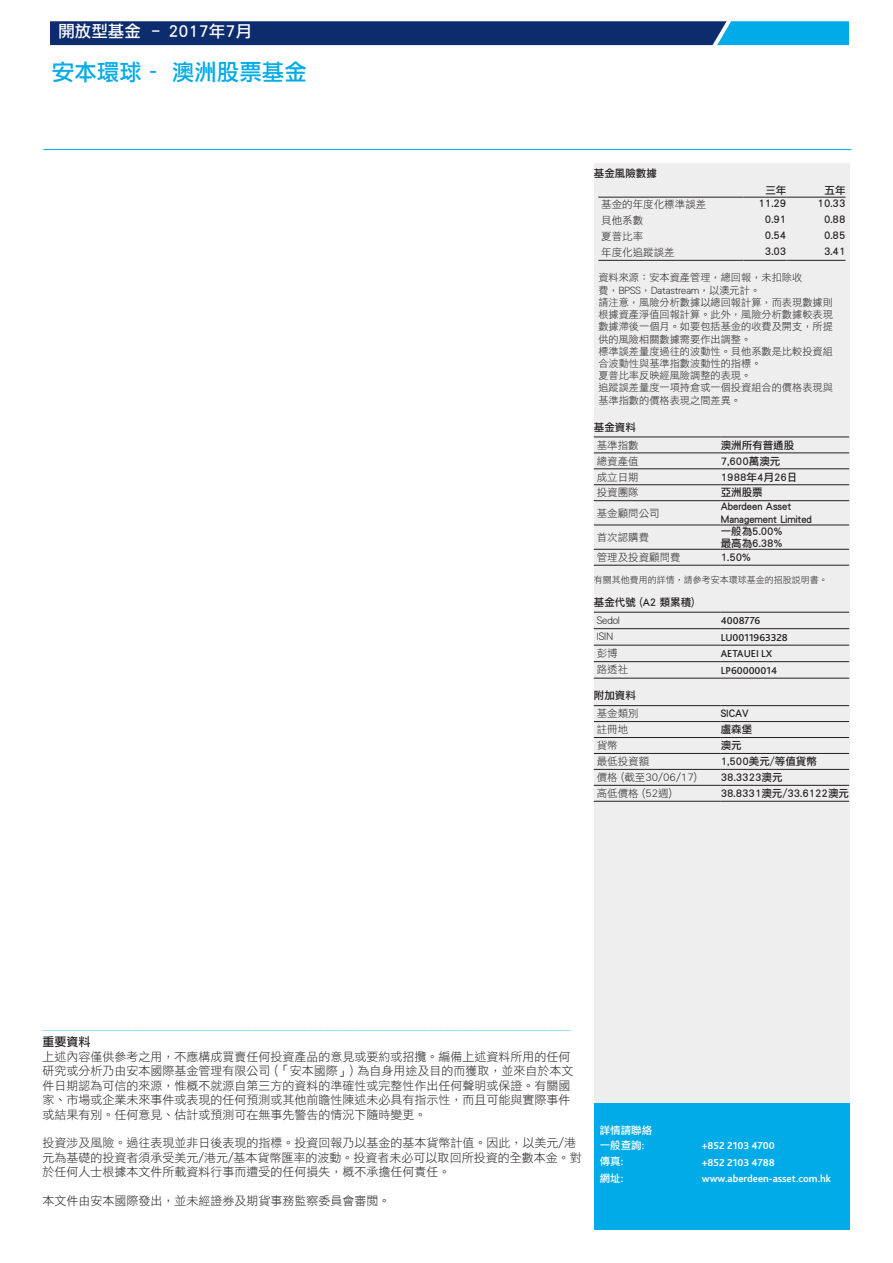
<style>
.page{position:relative;width:893px;height:1263px;background:#fff}
.page>*{position:absolute;margin:0;border:0;box-sizing:border-box;transform-origin:0 0}
.t1{font:22.5px "DF Li Hei HK W5";color:#00abe7}
.t2{font:16.5px "DF Li Hei HK W5";color:#fff}
.t3{font:12px/14.4px "DF Li Hei HK W3";color:#231f20}
.t4{font:12px "DF Li Hei HK W5";color:#231f20}
.t5{font:10.5px/12.6px "DF Li Hei HK W5";color:#231f20}
.t6{font:10.5px "DF Li Hei HK W3";color:#231f20}
.t7{font:700 10.5px "Bliss 2";color:#fff}
.t8{font:500 10.5px "Bliss 2";color:#231f20}
.t9{font:10.5px/15.3px "DF Li Hei HK W5";color:#fff}
.t10{font:10.2px/12.3px "DF Li Hei HK W3";color:#231f20}
.t11{font:9px "DF Li Hei HK W3";color:#231f20}
</style>
<div class="page">
<div style="left:594px;top:163px;width:256px;height:939px;background:#eeeeef"></div>
<div style="left:594px;top:1102px;width:256px;height:127px;background:#00abe7"></div>
<svg style="left:598px;top:196px;width:247px;height:64px"></svg>
<hr style="left:598px;top:197px;width:145px;height:1px;background:#231f20">
<hr style="left:743px;top:197px;width:43px;height:1px;background:#231f20">
<hr style="left:786px;top:197px;width:59px;height:1px;background:#231f20">
<hr style="left:598px;top:260px;width:145px;height:1px;background:#231f20">
<hr style="left:743px;top:260px;width:43px;height:1px;background:#231f20">
<hr style="left:786px;top:260px;width:59px;height:1px;background:#231f20">
<svg style="left:594px;top:437px;width:255px;height:128px"></svg>
<hr style="left:594px;top:436px;width:127px;height:1px;background:#231f20">
<hr style="left:721px;top:436px;width:128px;height:1px;background:#231f20">
<hr style="left:594px;top:452px;width:127px;height:1px;background:#231f20">
<hr style="left:721px;top:452px;width:128px;height:1px;background:#231f20">
<hr style="left:594px;top:468px;width:127px;height:1px;background:#231f20">
<hr style="left:721px;top:468px;width:128px;height:1px;background:#231f20">
<hr style="left:594px;top:484px;width:127px;height:1px;background:#231f20">
<hr style="left:721px;top:484px;width:128px;height:1px;background:#231f20">
<hr style="left:594px;top:500px;width:127px;height:1px;background:#231f20">
<hr style="left:721px;top:500px;width:128px;height:1px;background:#231f20">
<hr style="left:594px;top:524px;width:127px;height:1px;background:#231f20">
<hr style="left:721px;top:524px;width:128px;height:1px;background:#231f20">
<hr style="left:594px;top:549px;width:127px;height:1px;background:#231f20">
<hr style="left:594px;top:565px;width:127px;height:1px;background:#231f20">
<hr style="left:721px;top:549px;width:128px;height:1px;background:#231f20">
<hr style="left:721px;top:565px;width:128px;height:1px;background:#231f20">
<svg style="left:594px;top:629px;width:255px;height:49px"></svg>
<hr style="left:594px;top:612px;width:127px;height:1px;background:#231f20">
<hr style="left:721px;top:612px;width:128px;height:1px;background:#231f20">
<hr style="left:594px;top:628px;width:127px;height:1px;background:#231f20">
<hr style="left:721px;top:628px;width:128px;height:1px;background:#231f20">
<hr style="left:594px;top:645px;width:127px;height:1px;background:#231f20">
<hr style="left:721px;top:645px;width:128px;height:1px;background:#231f20">
<hr style="left:594px;top:661px;width:127px;height:1px;background:#231f20">
<hr style="left:594px;top:678px;width:127px;height:1px;background:#231f20">
<hr style="left:721px;top:661px;width:128px;height:1px;background:#231f20">
<hr style="left:721px;top:678px;width:128px;height:1px;background:#231f20">
<svg style="left:594px;top:706px;width:255px;height:95px"></svg>
<hr style="left:594px;top:705px;width:127px;height:1px;background:#231f20">
<hr style="left:721px;top:705px;width:128px;height:1px;background:#231f20">
<hr style="left:594px;top:721px;width:127px;height:1px;background:#231f20">
<hr style="left:721px;top:721px;width:128px;height:1px;background:#231f20">
<hr style="left:594px;top:737px;width:127px;height:1px;background:#231f20">
<hr style="left:721px;top:737px;width:128px;height:1px;background:#231f20">
<hr style="left:594px;top:753px;width:127px;height:1px;background:#231f20">
<hr style="left:721px;top:753px;width:128px;height:1px;background:#231f20">
<hr style="left:594px;top:769px;width:127px;height:1px;background:#231f20">
<hr style="left:721px;top:769px;width:128px;height:1px;background:#231f20">
<hr style="left:594px;top:785px;width:127px;height:1px;background:#231f20">
<hr style="left:594px;top:801px;width:127px;height:1px;background:#231f20">
<hr style="left:721px;top:785px;width:128px;height:1px;background:#231f20">
<hr style="left:721px;top:801px;width:128px;height:1px;background:#231f20">
<hr style="left:43px;top:149px;width:808px;height:1px;background:#00abe7">
<svg style="left:50px;top:21px;width:799px;height:24px;background:#0f4383"></svg>
<h2 class="t2" style="left:58px;top:23px;width:195px">開放型基金 ﹣2017年7月</h2>
<h1 class="t1" style="left:52px;top:59px;width:256px">安本環球 - 澳洲股票基金</h1>
<p class="t5" style="left:594px;top:167px;width:64px">基金風險數據</p>
<p class="t5" style="left:765px;top:183px;width:23px">三年</p>
<p class="t5" style="left:824px;top:183px;width:22px">五年</p>
<p class="t6" style="left:601px;top:199px;width:106px">基金的年度化標準誤差</p>
<p class="t5" style="left:758px;top:197px;width:29px">11.29</p>
<p class="t5" style="left:818px;top:197px;width:29px">10.33</p>
<p class="t6" style="left:601px;top:215px;width:43px">貝他系數</p>
<p class="t5" style="left:765px;top:213px;width:23px">0.91</p>
<p class="t5" style="left:824px;top:213px;width:23px">0.88</p>
<p class="t6" style="left:601px;top:231px;width:43px">夏普比率</p>
<p class="t5" style="left:765px;top:229px;width:23px">0.54</p>
<p class="t5" style="left:824px;top:229px;width:23px">0.85</p>
<p class="t6" style="left:601px;top:246px;width:75px">年度化追蹤誤差</p>
<p class="t5" style="left:765px;top:245px;width:23px">3.03</p>
<p class="t5" style="left:824px;top:245px;width:23px">3.41</p>
<p class="t10" style="left:598px;top:271px;width:236px">資料來源：安本資產管理，總回報，未扣除收<br>費，BPSS，Datastream，以澳元計。<br>請注意，風險分析數據以總回報計算，而表現數據則根據資產淨值回報計算。此外，風險分析數據較表現數據滯後一個月。如要包括基金的收費及開支，所提供的風險相關數據需要作出調整。<br>標準誤差量度過往的波動性。貝他系數是比較投資組合波動性與基準指數波動性的指標。<br>夏普比率反映經風險調整的表現。<br>追蹤誤差量度一項持倉或一個投資組合的價格表現與基準指數的價格表現之間差異。</p>
<p class="t5" style="left:594px;top:420px;width:43px">基金資料</p>
<p class="t6" style="left:597px;top:439px;width:43px">基準指數</p>
<p class="t5" style="left:721px;top:438px;width:75px">澳洲所有普通股</p>
<p class="t6" style="left:597px;top:455px;width:43px">總資產值</p>
<p class="t5" style="left:721px;top:454px;width:61px">7,600萬澳元</p>
<p class="t6" style="left:597px;top:471px;width:43px">成立日期</p>
<p class="t5" style="left:721px;top:470px;width:78px">1988年4月26日</p>
<p class="t6" style="left:597px;top:487px;width:43px">投資團隊</p>
<p class="t5" style="left:721px;top:486px;width:43px">亞洲股票</p>
<p class="t6" style="left:597px;top:507px;width:64px">基金顧問公司</p>
<p class="t5" style="left:721px;top:500px;width:93px">Aberdeen Asset<br>Management Limited</p>
<p class="t6" style="left:597px;top:531px;width:54px">首次認購費</p>
<p class="t5" style="left:721px;top:524px;width:63px">一般為5.00%最高為6.38%</p>
<p class="t6" style="left:597px;top:551px;width:85px">管理及投資顧問費</p>
<p class="t5" style="left:721px;top:550px;width:32px">1.50%</p>
<p class="t11" style="left:594px;top:574px;width:235px">有關其他費用的詳情，請參考安本環球基金的招股說明書。</p>
<p class="t5" style="left:594px;top:595px;width:102px">基金代號 (A2 類累積)</p>
<p class="t6" style="left:597px;top:614px;width:24px">Sedol</p>
<p class="t8" style="left:721px;top:614px;width:41px">4008776</p>
<p class="t6" style="left:597px;top:631px;width:18px">ISIN</p>
<p class="t8" style="left:721px;top:631px;width:69px">LU0011963328</p>
<p class="t6" style="left:597px;top:647px;width:22px">彭博</p>
<p class="t8" style="left:721px;top:647px;width:53px">AETAUEI LX</p>
<p class="t6" style="left:597px;top:664px;width:33px">路透社</p>
<p class="t8" style="left:721px;top:664px;width:58px">LP60000014</p>
<p class="t5" style="left:594px;top:689px;width:43px">附加資料</p>
<p class="t6" style="left:597px;top:707px;width:43px">基金類別</p>
<p class="t5" style="left:721px;top:707px;width:30px">SICAV</p>
<p class="t6" style="left:597px;top:723px;width:33px">註冊地</p>
<p class="t5" style="left:721px;top:723px;width:33px">盧森堡</p>
<p class="t6" style="left:597px;top:739px;width:22px">貨幣</p>
<p class="t5" style="left:721px;top:739px;width:22px">澳元</p>
<p class="t6" style="left:597px;top:755px;width:54px">最低投資額</p>
<p class="t5" style="left:721px;top:754px;width:98px">1,500美元/等值貨幣</p>
<p class="t6" style="left:597px;top:771px;width:102px">價格 (截至30/06/17)</p>
<p class="t5" style="left:721px;top:770px;width:63px">38.3323澳元</p>
<p class="t6" style="left:597px;top:787px;width:77px">高低價格 (52週)</p>
<p class="t5" style="left:721px;top:786px;width:130px">38.8331澳元/33.6122澳元</p>
<p class="t4" style="left:42px;top:1035px;width:49px">重要資料</p>
<p class="t3" style="left:42px;top:1049px;width:533px">上述內容僅供參考之用，不應構成買賣任何投資產品的意見或要約或招攬。編備上述資料所用的任何研究或分析乃由安本國際基金管理有限公司 (「安本國際」) 為自身用途及目的而獲取，並來自於本文件日期認為可信的來源，惟概不就源自第三方的資料的準確性或完整性作出任何聲明或保證。有關國家、市場或企業未來事件或表現的任何預測或其他前瞻性陳述未必具有指示性，而且可能與實際事件或結果有別。任何意見、估計或預測可在無事先警告的情況下隨時變更。</p>
<p class="t3" style="left:42px;top:1135px;width:541px">投資涉及風險。過往表現並非日後表現的指標。投資回報乃以基金的基本貨幣計值。因此，以美元/港元為基礎的投資者須承受美元/港元/基本貨幣匯率的波動。投資者未必可以取回所投資的全數本金。對於任何人士根據本文件所載資料行事而遭受的任何損失，概不承擔任何責任。</p>
<p class="t3" style="left:42px;top:1193px;width:350px">本文件由安本國際發出，並未經證券及期貨事務監察委員會審閱。</p>
<p class="t9" style="left:600px;top:1121px;width:54px">詳情請聯絡一般查詢:</p>
<p class="t7" style="left:702px;top:1139px;width:75px">+852 2103 4700</p>
<p class="t9" style="left:600px;top:1153px;width:25px">傳真:</p>
<p class="t7" style="left:702px;top:1155px;width:74px">+852 2103 4788</p>
<p class="t9" style="left:600px;top:1170px;width:25px">網址:</p>
<p class="t7" style="left:702px;top:1172px;width:131px">www.aberdeen-asset.com.hk</p>
</div>
